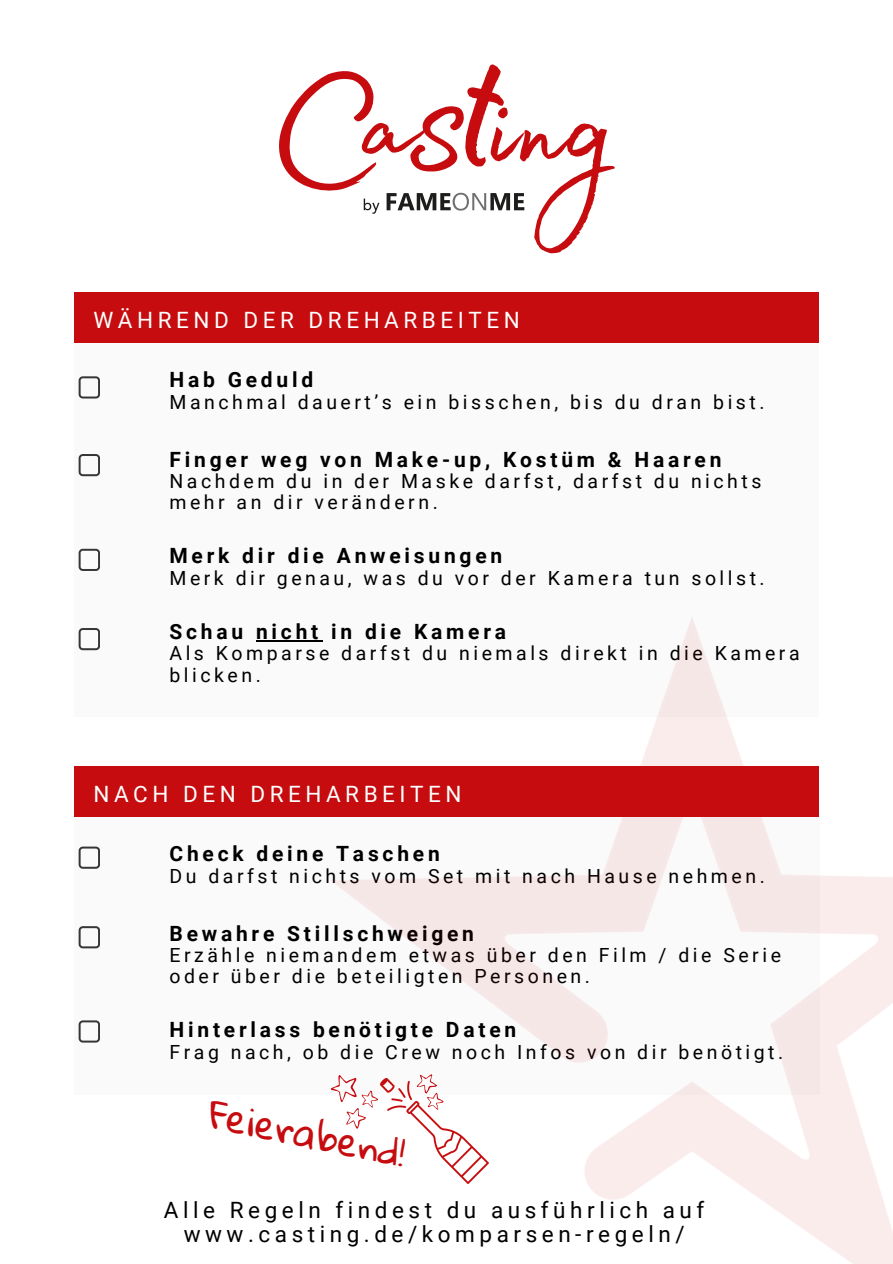
<style>
.page{position:relative;width:893px;height:1264px;background:#fff}
.page>*{position:absolute;margin:0;border:0;box-sizing:border-box;transform-origin:0 0}
.t1{font:37.5px "Gloria Hallelujah";color:#c60c0f}
.t2{font:22.5px/24.8px "Roboto";letter-spacing:.205em;color:#000;text-align:center}
.t3{font:22.5px "Roboto";letter-spacing:.205em;color:#fff}
.t4{font:700 21px "Roboto";letter-spacing:.18em;color:#000}
.t5{font:19.5px/21.3px "Roboto";letter-spacing:.18em;color:#000}
</style>
<div class="page">
<div style="left:74px;top:342px;width:744px;height:374px;background:#fafafa"></div>
<svg style="left:79px;top:376px;width:21px;height:22px"></svg>
<div style="left:74px;top:292px;width:745px;height:51px;background:#c60c0f"></div>
<svg style="left:79px;top:454px;width:21px;height:22px"></svg>
<svg style="left:79px;top:549px;width:21px;height:22px"></svg>
<svg style="left:79px;top:628px;width:21px;height:22px"></svg>
<div style="left:74px;top:816px;width:745px;height:279px;background:#fafafa"></div>
<div style="left:74px;top:766px;width:745px;height:51px;background:#c60c0f"></div>
<hr style="left:256px;top:640px;width:66px;height:1px;background:#000">
<img style="left:331px;top:618px;width:561px;height:645px">
<svg style="left:79px;top:846px;width:21px;height:22px"></svg>
<svg style="left:79px;top:926px;width:21px;height:22px"></svg>
<svg style="left:79px;top:1020px;width:21px;height:22px"></svg>
<svg style="left:279px;top:64px;width:336px;height:189px"></svg>
<img style="left:380px;top:1078px;width:108px;height:105px">
<svg style="left:330px;top:1070px;width:50px;height:60px"></svg>
<svg style="left:413px;top:1068px;width:33px;height:44px"></svg>
<p class="t3" style="left:93px;top:307px;width:428px">WÄHREND DER DREHARBEITEN</p>
<p class="t4" style="left:169px;top:368px;width:145px">Hab Geduld</p>
<p class="t5" style="left:169px;top:391px;width:596px">Manchmal dauert’s ein bisschen, bis du dran bist.</p>
<h2 class="t4" style="left:169px;top:447px;width:553px">Finger weg von Make-up, Kostüm &amp; Haaren</h2>
<p class="t5" style="left:169px;top:471px;width:593px">Nachdem du in der Maske darfst, darfst du nichts mehr an dir verändern.</p>
<p class="t4" style="left:169px;top:543px;width:334px">Merk dir die Anweisungen</p>
<p class="t5" style="left:169px;top:567px;width:596px">Merk dir genau, was du vor der Kamera tun sollst.</p>
<p class="t4" style="left:169px;top:619px;width:338px">Schau nicht in die Kamera</p>
<h2 class="t5" style="left:169px;top:643px;width:631px">Als Komparse darfst du niemals direkt in die Kamera blicken.</h2>
<p class="t3" style="left:93px;top:780px;width:369px">NACH DEN DREHARBEITEN</p>
<p class="t4" style="left:169px;top:841px;width:272px">Check deine Taschen</p>
<p class="t5" style="left:169px;top:865px;width:596px">Du darfst nichts vom Set mit nach Hause nehmen.</p>
<p class="t4" style="left:169px;top:921px;width:306px">Bewahre Stillschweigen</p>
<p class="t5" style="left:169px;top:944px;width:613px">Erzähle niemandem etwas über den Film / die Serie oder über die beteiligten Personen.</p>
<p class="t4" style="left:169px;top:1017px;width:348px">Hinterlass benötigte Daten</p>
<p class="t5" style="left:169px;top:1041px;width:615px">Frag nach, ob die Crew noch Infos von dir benötigt.</p>
<p class="t1" style="left:213px;top:1092px;width:202px;rotate:12deg">Feierabend!</p>
<p class="t2" style="left:164px;top:1197px;width:542px">Alle Regeln findest du ausführlich auf www.casting.de/komparsen-regeln/</p>
</div>
